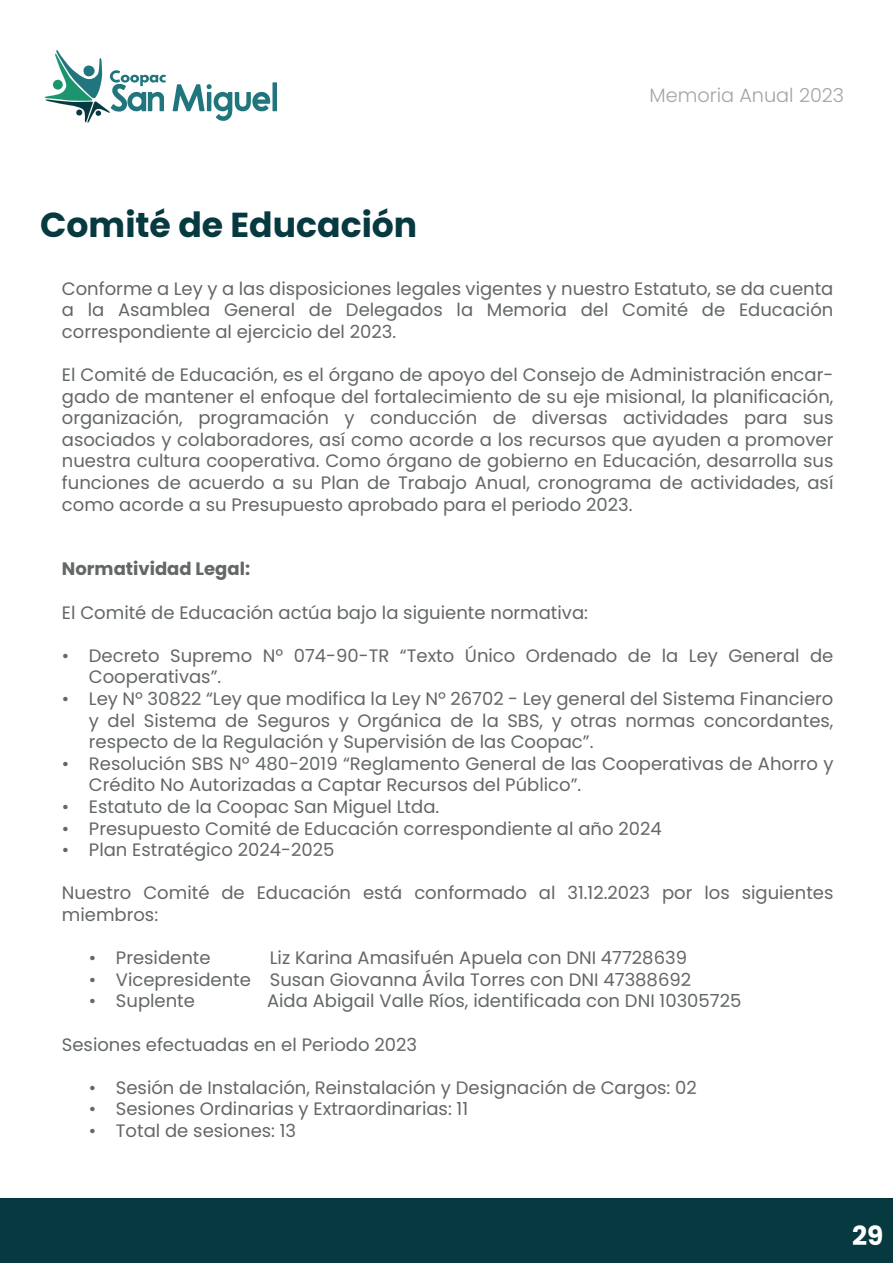
<style>
.page{position:relative;width:893px;height:1263px;background:#fff}
.page>*{position:absolute;margin:0;border:0;box-sizing:border-box;transform-origin:0 0}
.t1{font:700 34.65px "Poppins";color:#063940}
.t2{font:700 26.4px "Poppins";color:#fff}
.t3{font:300 19.2px "Poppins";color:#a2a5a5}
.t4{font:18px/21.6px "Poppins";color:#636767;text-align:justify}
.t5{font:700 18px "Poppins";color:#636767}
</style>
<div class="page">
<div style="left:0;top:1198px;width:893px;height:65px;background:#063940"></div>
<svg style="left:173px;top:82px;width:104px;height:39px"></svg>
<svg style="left:44px;top:50px;width:122px;height:73px"></svg>
<p class="t3" style="left:649px;top:84px;width:196px">Memoria Anual 2023</p>
<h1 class="t1" style="left:40px;top:205px;width:379px">Comité de Educación</h1>
<p class="t4" style="left:62px;top:278px;width:773px">Conforme a Ley y a las disposiciones legales vigentes y nuestro Estatuto, se da cuenta a la Asamblea General de Delegados la Memoria del Comité de Educación correspondiente al ejercicio del 2023.</p>
<p class="t4" style="left:62px;top:364px;width:773px">El Comité de Educación, es el órgano de apoyo del Consejo de Administración encar&shy;gado de mantener el enfoque del fortalecimiento de su eje misional, la planificación, organización, programación y conducción de diversas actividades para sus asociados y colaboradores, así como acorde a los recursos que ayuden a promover nuestra cultura cooperativa. Como órgano de gobierno en Educación, desarrolla sus funciones de acuerdo a su Plan de Trabajo Anual, cronograma de actividades, así como acorde a su Presupuesto aprobado para el periodo 2023.</p>
<p class="t5" style="left:62px;top:559px;width:190px">Normatividad Legal:</p>
<p class="t4" style="left:62px;top:602px;width:528px">El Comité de Educación actúa bajo la siguiente normativa:</p>
<p class="t4" style="left:89px;top:645px;width:746px;text-indent:-27px">• Decreto Supremo Nº 074-90-TR “Texto Único Ordenado de la Ley General de<br>Cooperativas”.</p>
<p class="t4" style="left:89px;top:688px;width:746px;text-indent:-27px">• Ley Nº 30822 “Ley que modifica la Ley Nº 26702 - Ley general del Sistema Financiero y del Sistema de Seguros y Orgánica de la SBS, y otras normas concordantes, respecto de la Regulación y Supervisión de las Coopac”.</p>
<p class="t4" style="left:89px;top:753px;width:746px;text-indent:-27px">• Resolución SBS Nº 480-2019 “Reglamento General de las Cooperativas de Ahorro y<br>Crédito No Autorizadas a Captar Recursos del Público”.</p>
<p class="t4" style="left:62px;top:796px;width:379px">• Estatuto de la Coopac San Miguel Ltda.</p>
<p class="t4" style="left:62px;top:818px;width:601px">• Presupuesto Comité de Educación correspondiente al año 2024</p>
<p class="t4" style="left:62px;top:839px;width:274px">• Plan Estratégico 2024-2025</p>
<p class="t4" style="left:62px;top:882px;width:773px">Nuestro Comité de Educación está conformado al 31.12.2023 por los siguientes miembros:</p>
<p class="t4" style="left:89px;top:947px;width:123px">• Presidente</p>
<p class="t4" style="left:270px;top:947px;width:419px">Liz Karina Amasifuén Apuela con DNI 47728639</p>
<p class="t4" style="left:89px;top:969px;width:604px">• Vicepresidente Susan Giovanna Ávila Torres con DNI 47388692</p>
<p class="t4" style="left:89px;top:990px;width:108px">• Suplente</p>
<p class="t4" style="left:267px;top:990px;width:476px">Aida Abigail Valle Ríos, identificada con DNI 10305725</p>
<p class="t4" style="left:62px;top:1034px;width:357px">Sesiones efectuadas en el Periodo 2023</p>
<p class="t4" style="left:89px;top:1077px;width:609px">• Sesión de Instalación, Reinstalación y Designación de Cargos: 02</p>
<p class="t4" style="left:89px;top:1098px;width:381px">• Sesiones Ordinarias y Extraordinarias: 11</p>
<p class="t4" style="left:89px;top:1120px;width:209px">• Total de sesiones: 13</p>
<h2 class="t2" style="left:852px;top:1220px;width:33px">29</h2>
</div>
